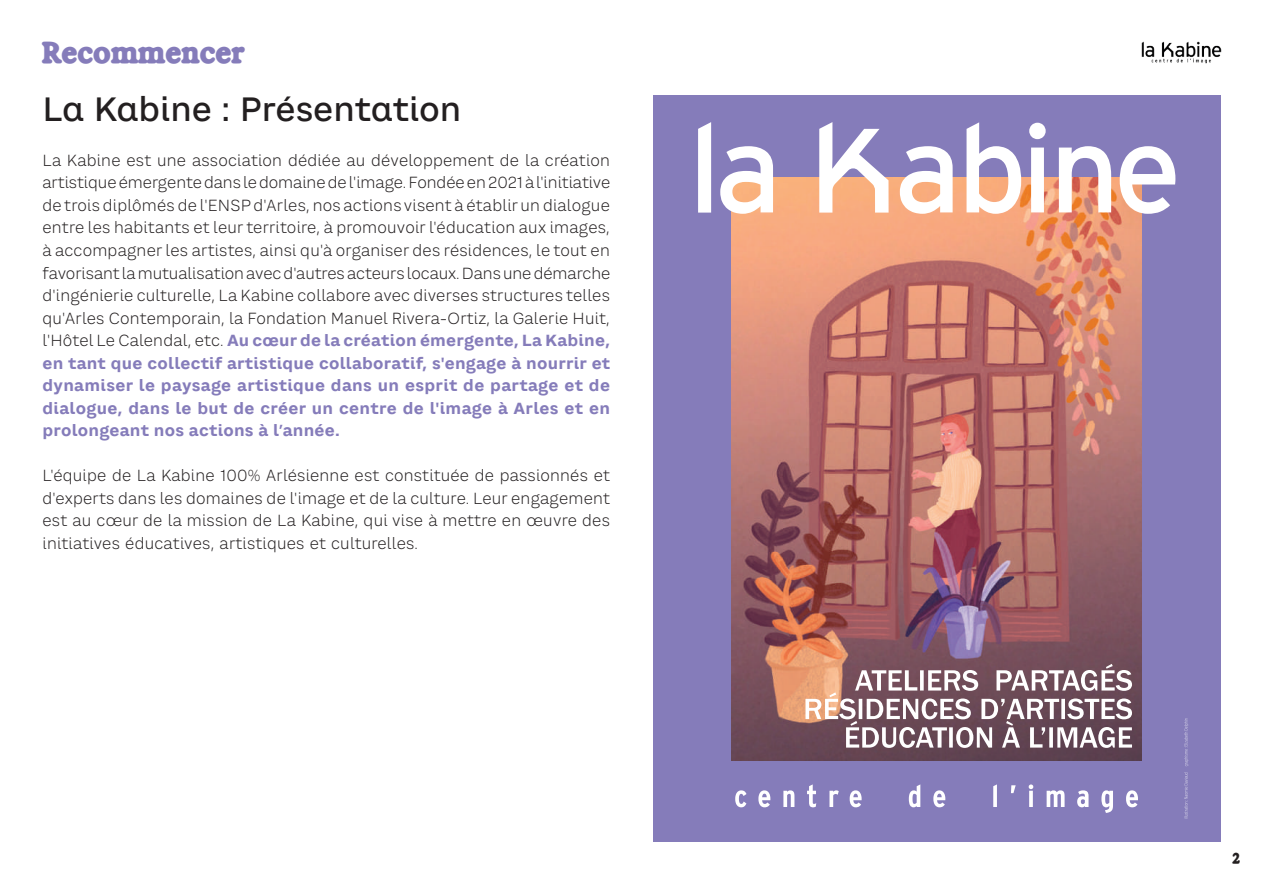
<style>
.page{position:relative;width:1263px;height:893px;background:#fff}
.page>*{position:absolute;margin:0;border:0;box-sizing:border-box;transform-origin:0 0}
.t1{font:500 33px "CA Saygon Text";color:#231f20}
.t2{font:27px "Exposure 70 Regular";letter-spacing:.055em;color:#857cba}
.t3{font:300 15.75px/22.5px "CA Saygon Text";letter-spacing:.015em;color:#231f20;text-align:justify}
.t4{font:13.5px "Exposure 70 Regular";color:#231f20}
.s1{font-weight:700;color:#857cba}
</style>
<div class="page">
<img style="left:1120px;top:41px;width:102px;height:55px">
<div style="left:653px;top:96px;width:567px;height:746px;background:#857cba"></div>
<img style="left:732px;top:177px;width:409px;height:583px">
<svg style="left:819px;top:122px;width:69px;height:91px"></svg>
<svg style="left:900px;top:146px;width:53px;height:68px"></svg>
<svg style="left:966px;top:122px;width:55px;height:92px"></svg>
<svg style="left:1029px;top:123px;width:17px;height:89px"></svg>
<svg style="left:1059px;top:146px;width:52px;height:66px"></svg>
<svg style="left:1120px;top:146px;width:55px;height:68px"></svg>
<svg style="left:720px;top:146px;width:53px;height:68px"></svg>
<svg style="left:698px;top:122px;width:13px;height:91px"></svg>
<svg style="left:735px;top:784px;width:403px;height:29px"></svg>
<svg style="left:805px;top:664px;width:327px;height:84px;background:#9d8388"></svg>
<svg style="left:1184px;top:718px;width:4px;height:101px"></svg>
<h2 class="t2" style="left:43px;top:31px;width:203px">Recommencer</h2>
<h1 class="t1" style="left:43px;top:85px;width:420px">La Kabine : Présentation</h1>
<p class="t3" style="left:43px;top:149px;width:569px">La Kabine est une association dédiée au développement de la création artistique émergente dans le domaine de l'image. Fondée en 2021 à l'initiative de trois diplômés de l'ENSP d'Arles, nos actions visent à établir un dialogue entre les habitants et leur territoire, à promouvoir l'éducation aux images, à accompagner les artistes, ainsi qu'à organiser des résidences, le tout en favorisant la mutualisation avec d'autres acteurs locaux. Dans une démarche d'ingénierie culturelle, La Kabine collabore avec diverses structures telles qu'Arles Contemporain, la Fondation Manuel Rivera-Ortiz, la Galerie Huit, l'Hôtel Le Calendal, etc. <span class="s1">Au cœur de la création émergente, La Kabine, en tant que collectif artistique collaboratif, s'engage à nourrir et dynamiser le paysage artistique dans un esprit de partage et de dialogue, dans le but de créer un centre de l'image à Arles et en prolongeant nos actions à l’année.</span></p>
<p class="t3" style="left:43px;top:464px;width:569px">L'équipe de La Kabine 100% Arlésienne est constituée de passionnés et d'experts dans les domaines de l'image et de la culture. Leur engagement est au cœur de la mission de La Kabine, qui vise à mettre en œuvre des initiatives éducatives, artistiques et culturelles.</p>
<p class="t4" style="left:1233px;top:848px;width:8px">2</p>
</div>
